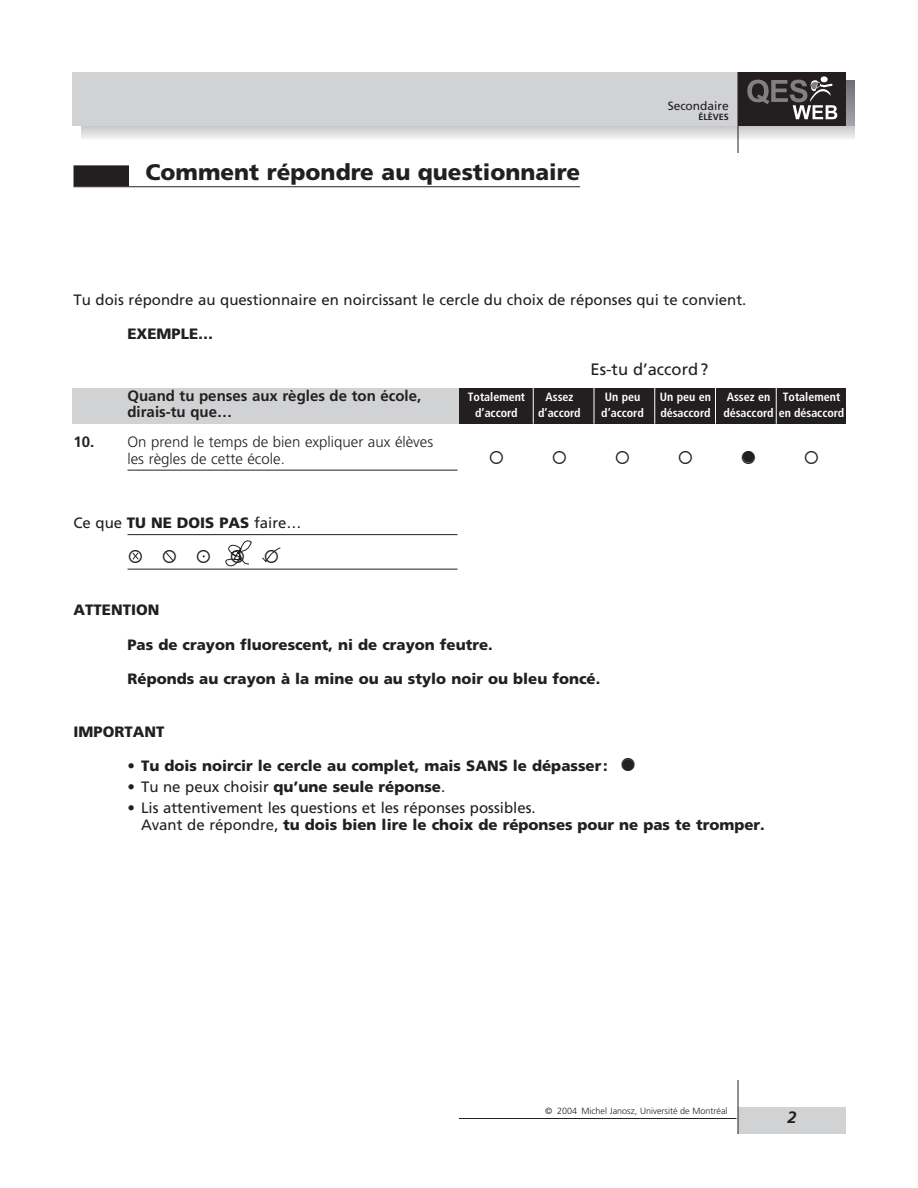
<style>
.page{position:relative;width:918px;height:1188px;background:#fff}
.page>*{position:absolute;margin:0;border:0;box-sizing:border-box;transform-origin:0 0}
.t1{font:900 22.5px "Frutiger";color:#231f20}
.t2{font:18px "Wingdings";color:#231f20}
.t3{font:16.5px "Frutiger";color:#231f20}
.t4{font:italic 700 16.5px "Frutiger";color:#231f20}
.t5{font:15px/16.5px "Frutiger";color:#231f20}
.t6{font:900 15px "Frutiger";color:#231f20}
.t7{font:300 15px/16.5px "Frutiger";color:#231f20}
.t8{font:700 15px "Frutiger";color:#231f20}
.t9{font:700 condensed 12px "Frutiger";letter-spacing:-.005em;color:#fff}
.t10{font:12px "Frutiger";color:#231f20}
.t11{font:300 9px "Frutiger";color:#231f20}
.t12{font:700 9px "Frutiger";color:#231f20}
.s1{font-weight:700}
.s2{font-weight:900}
.s3{font-weight:400}
</style>
<div class="page">
<div style="left:72px;top:388px;width:774px;height:36px;background:#d1d2d4"></div>
<div style="left:459px;top:388px;width:387px;height:36px;background:#231f20"></div>
<div style="left:738px;top:1107px;width:108px;height:27px;background:#d1d2d4"></div>
<hr style="left:738px;top:1080px;width:1px;height:54px;background:#231f20">
<hr style="left:459px;top:1118px;width:277px;height:1px;background:#231f20">
<svg style="left:846px;top:80px;width:9px;height:46px"></svg>
<div style="left:72px;top:72px;width:774px;height:54px;background:#d1d2d4"></div>
<hr style="left:81px;top:126px;width:774px;height:2px;background:#b4b5b8">
<hr style="left:81px;top:127px;width:774px;height:2px;background:#babbbe">
<hr style="left:81px;top:128px;width:774px;height:2px;background:#bebfc2">
<hr style="left:81px;top:129px;width:774px;height:2px;background:#c3c4c7">
<hr style="left:81px;top:130px;width:774px;height:2px;background:#c8c9cb">
<hr style="left:81px;top:131px;width:774px;height:2px;background:#cdced0">
<hr style="left:81px;top:132px;width:774px;height:2px;background:#d3d4d6">
<hr style="left:81px;top:133px;width:774px;height:2px;background:#d8d9db">
<hr style="left:81px;top:134px;width:774px;height:2px;background:#dcdddf">
<hr style="left:81px;top:135px;width:774px;height:2px;background:#e1e2e4">
<hr style="left:81px;top:136px;width:774px;height:2px;background:#e8e9ea">
<hr style="left:81px;top:137px;width:774px;height:2px;background:#eeeeef">
<hr style="left:81px;top:138px;width:774px;height:2px;background:#f3f4f4">
<hr style="left:81px;top:139px;width:774px;height:1px;background:#f7f7f8">
<div style="left:738px;top:72px;width:108px;height:54px;background:#231f20"></div>
<div style="left:821px;top:76px;width:6px;height:7px;border:1px solid #fff;border-radius:50%"></div>
<svg style="left:747px;top:77px;width:90px;height:42px"></svg>
<hr style="left:738px;top:72px;width:1px;height:81px;background:#231f20">
<div style="left:74px;top:165px;width:55px;height:21px;background:#231f20"></div>
<hr style="left:74px;top:186px;width:506px;height:1px;background:#231f20">
<hr style="left:128px;top:470px;width:330px;height:1px;background:#231f20">
<hr style="left:128px;top:534px;width:330px;height:1px;background:#231f20">
<hr style="left:128px;top:569px;width:330px;height:1px;background:#231f20">
<div style="left:622px;top:759px;width:12px;height:11px;background:#231f20;border-radius:50%"></div>
<svg style="left:165px;top:552px;width:9px;height:9px"></svg>
<svg style="left:132px;top:552px;width:7px;height:8px"></svg>
<svg style="left:223px;top:540px;width:29px;height:29px"></svg>
<svg style="left:262px;top:547px;width:19px;height:15px"></svg>
<hr style="left:533px;top:388px;width:1px;height:36px;background:#fff">
<hr style="left:594px;top:388px;width:1px;height:36px;background:#fff">
<hr style="left:654px;top:388px;width:1px;height:36px;background:#fff">
<hr style="left:715px;top:388px;width:1px;height:36px;background:#fff">
<hr style="left:776px;top:388px;width:1px;height:36px;background:#fff">
<svg style="left:742px;top:451px;width:13px;height:12px"></svg>
<h1 class="t1" style="left:146px;top:164px;width:436px">Comment répondre au questionnaire</h1>
<p class="t10" style="left:668px;top:100px;width:63px">Secondaire</p>
<p class="t12" style="left:698px;top:113px;width:32px">ÉLÈVES</p>
<p class="t5" style="left:74px;top:293px;width:674px">Tu dois répondre au questionnaire en noircissant le cercle du choix de réponses qui te convient.</p>
<p class="t6" style="left:128px;top:328px;width:87px">EXEMPLE…</p>
<p class="t3" style="left:591px;top:363px;width:120px">Es-tu d’accord?</p>
<p class="t8" style="left:128px;top:390px;width:295px">Quand tu penses aux règles de ton école,</p>
<p class="t9" style="left:468px;top:392px;width:59px">Totalement</p>
<p class="t9" style="left:546px;top:392px;width:29px">Assez</p>
<p class="t9" style="left:605px;top:392px;width:37px">Un peu</p>
<p class="t9" style="left:660px;top:392px;width:53px">Un peu en</p>
<p class="t9" style="left:727px;top:392px;width:115px">Assez en Totalement</p>
<p class="t8" style="left:128px;top:406px;width:106px">dirais-tu que…</p>
<p class="t9" style="left:475px;top:408px;width:44px">d’accord</p>
<p class="t9" style="left:538px;top:408px;width:44px">d’accord</p>
<p class="t9" style="left:601px;top:408px;width:44px">d’accord</p>
<p class="t9" style="left:660px;top:408px;width:185px">désaccord désaccord en désaccord</p>
<p class="t7" style="left:128px;top:435px;width:307px;text-indent:-54px"><span class="s1">10.</span> On prend le temps de bien expliquer aux élèves les règles de cette école.</p>
<p class="t5" style="left:74px;top:516px;width:230px">Ce que <span class="s2">TU NE DOIS PAS</span> faire…</p>
<p class="t2" style="left:128px;top:546px;width:154px">○○○○○</p>
<p class="t6" style="left:74px;top:604px;width:87px">ATTENTION</p>
<p class="t6" style="left:128px;top:639px;width:367px">Pas de crayon fluorescent, ni de crayon feutre.</p>
<p class="t6" style="left:128px;top:673px;width:474px">Réponds au crayon à la mine ou au stylo noir ou bleu foncé.</p>
<p class="t6" style="left:74px;top:726px;width:92px">IMPORTANT</p>
<p class="t6" style="left:128px;top:760px;width:510px"><span class="s3">•</span> Tu dois noircir le cercle au complet, mais SANS le dépasser: ○</p>
<p class="t6" style="left:128px;top:781px;width:319px"><span class="s3">• Tu ne peux choisir</span> qu’une seule réponse<span class="s3">.</span></p>
<p class="t5" style="left:141px;top:801px;width:625px;text-indent:-14px">• Lis attentivement les questions et les réponses possibles.<br>Avant de répondre, <span class="s2">tu dois bien lire le choix de réponses pour ne pas te tromper.</span></p>
<p class="t11" style="left:545px;top:1107px;width:184px">© 2004 Michel Janosz, Université de Montréal</p>
<p class="t4" style="left:787px;top:1111px;width:11px">2</p>
</div>
